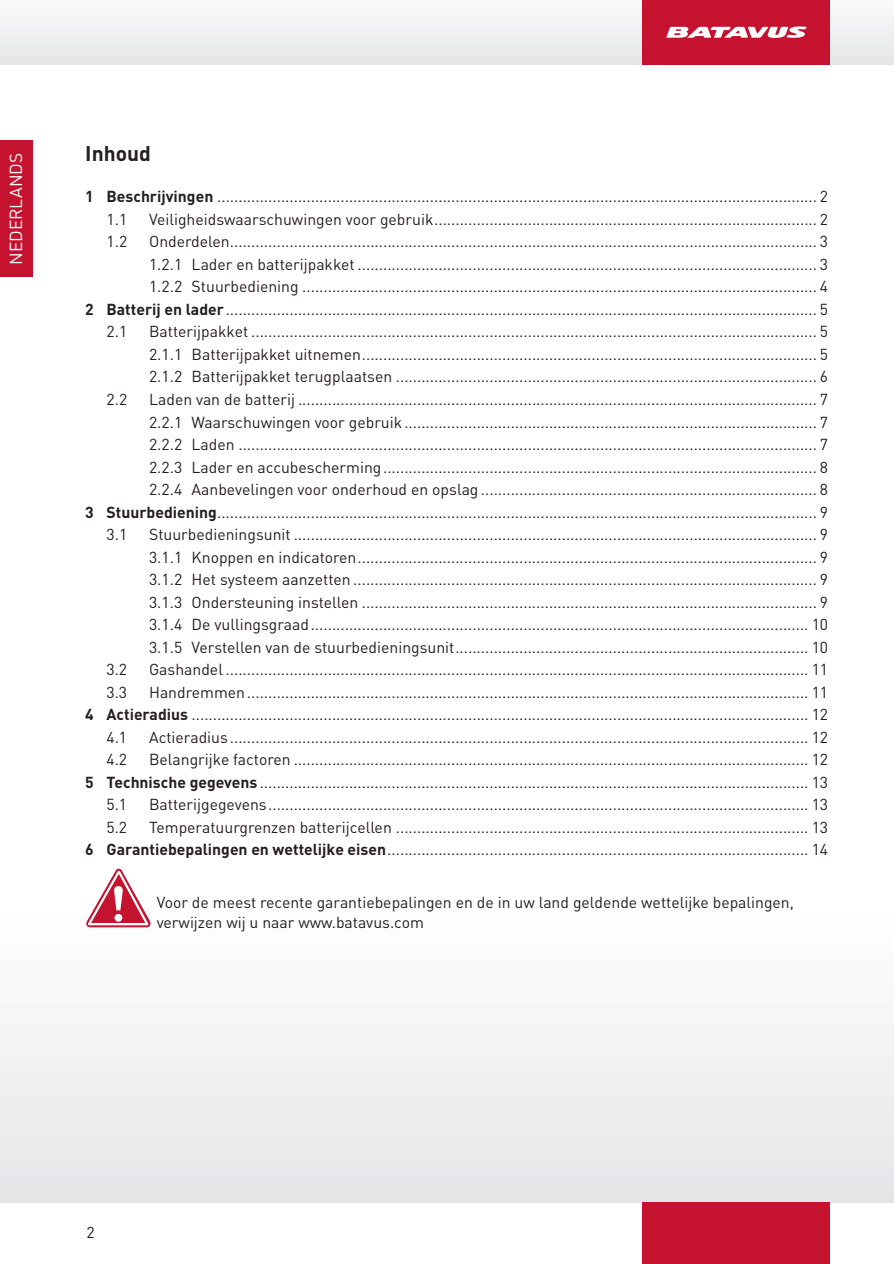
<style>
.page{position:relative;width:894px;height:1264px;background:#fff}
.page>*{position:absolute;margin:0;border:0;box-sizing:border-box;transform-origin:0 0}
.t1{font:700 21px "DIN";color:#231f20}
.t2{font:17.25px "DIN";color:#fff}
.t3{font:15.75px/22.5px "DIN";color:#231f20}
.s1{font-weight:700}
</style>
<div class="page">
<div style="left:0;top:0;width:894px;height:64px;background:#f0f0f1"></div>
<div style="left:0;top:894px;width:894px;height:307px;background:linear-gradient(to bottom,#fff,#e4e5e8)"></div>
<div style="left:642px;top:1201px;width:187px;height:62px;background:#c4122f"></div>
<div style="left:642px;top:0;width:187px;height:64px;background:#c4122f"></div>
<svg style="left:666px;top:26px;width:140px;height:12px"></svg>
<svg style="left:85px;top:868px;width:66px;height:59px"></svg>
<div style="left:0;top:141px;width:32px;height:136px;background:#c4122f"></div>
<p class="t2" style="left:10px;top:265px;width:114px;rotate:-90deg">NEDERLANDS</p>
<h1 class="t1" style="left:85px;top:146px;width:67px">Inhoud</h1>
<p class="t3" style="left:107px;top:187px;width:723px;text-indent:-21px"><span class="s1">1 Beschrijvingen</span> ............................................................................................................................................. 2<br>1.1</p>
<p class="t3" style="left:149px;top:210px;width:680px">Veiligheidswaarschuwingen voor gebruik .......................................................................................... 2</p>
<p class="t3" style="left:107px;top:232px;width:22px">1.2</p>
<p class="t3" style="left:149px;top:232px;width:680px">Onderdelen .......................................................................................................................................... 3</p>
<p class="t3" style="left:149px;top:255px;width:680px">1.2.1 Lader en batterijpakket ............................................................................................................ 3</p>
<p class="t3" style="left:149px;top:277px;width:680px">1.2.2 Stuurbediening ......................................................................................................................... 4</p>
<p class="t3" style="left:85px;top:300px;width:744px"><span class="s1">2 Batterij en lader</span> ........................................................................................................................................... 5</p>
<p class="t3" style="left:107px;top:322px;width:22px">2.1</p>
<p class="t3" style="left:149px;top:322px;width:680px;text-align:justify">Batterijpakket ..................................................................................................................................... 5<br>2.1.1 Batterijpakket uitnemen ........................................................................................................... 5<br>2.1.2 Batterijpakket terugplaatsen ................................................................................................... 6</p>
<p class="t3" style="left:107px;top:390px;width:22px">2.2</p>
<p class="t3" style="left:149px;top:390px;width:680px">Laden van de batterij .......................................................................................................................... 7</p>
<p class="t3" style="left:149px;top:412px;width:680px">2.2.1 Waarschuwingen voor gebruik ................................................................................................. 7</p>
<p class="t3" style="left:149px;top:435px;width:680px">2.2.2 Laden ........................................................................................................................................ 7</p>
<p class="t3" style="left:149px;top:457px;width:680px">2.2.3 Lader en accubescherming ...................................................................................................... 8</p>
<p class="t3" style="left:149px;top:480px;width:680px">2.2.4 Aanbevelingen voor onderhoud en opslag ............................................................................... 8</p>
<p class="t3" style="left:85px;top:502px;width:744px"><span class="s1">3 Stuurbediening</span> ............................................................................................................................................. 9</p>
<p class="t3" style="left:106px;top:525px;width:22px">3.1</p>
<p class="t3" style="left:149px;top:525px;width:680px;text-align:justify">Stuurbedieningsunit ........................................................................................................................... 9<br>3.1.1 Knoppen en indicatoren ............................................................................................................ 9<br>3.1.2 Het systeem aanzetten ............................................................................................................. 9<br>3.1.3 Ondersteuning instellen ........................................................................................................... 9<br>3.1.4 De vullingsgraad ..................................................................................................................... 10<br>3.1.5 Verstellen van de stuurbedieningsunit ................................................................................... 10</p>
<p class="t3" style="left:106px;top:660px;width:22px">3.2</p>
<p class="t3" style="left:149px;top:660px;width:680px">Gashandel ......................................................................................................................................... 11</p>
<p class="t3" style="left:106px;top:682px;width:22px">3.3</p>
<p class="t3" style="left:149px;top:682px;width:680px">Handremmen .................................................................................................................................... 11</p>
<p class="t3" style="left:85px;top:705px;width:744px"><span class="s1">4 Actieradius</span> ................................................................................................................................................. 12</p>
<p class="t3" style="left:106px;top:727px;width:22px">4.1</p>
<p class="t3" style="left:149px;top:727px;width:680px">Actieradius ........................................................................................................................................ 12</p>
<p class="t3" style="left:106px;top:750px;width:22px">4.2</p>
<p class="t3" style="left:149px;top:750px;width:680px">Belangrijke factoren ......................................................................................................................... 12</p>
<p class="t3" style="left:85px;top:772px;width:744px"><span class="s1">5 Technische gegevens</span> ................................................................................................................................. 13</p>
<p class="t3" style="left:106px;top:795px;width:22px">5.1</p>
<p class="t3" style="left:149px;top:795px;width:680px">Batterijgegevens ............................................................................................................................... 13</p>
<p class="t3" style="left:106px;top:817px;width:22px">5.2</p>
<p class="t3" style="left:85px;top:817px;width:744px;text-align:right">Temperatuurgrenzen batterijcellen ................................................................................................. 13<br><span class="s1">6 Garantiebepalingen en wettelijke eisen</span> ................................................................................................... 14</p>
<p class="t3" style="left:157px;top:894px;width:638px;line-height:19.5px">Voor de meest recente garantiebepalingen en de in uw land geldende wettelijke bepalingen, verwijzen wij u naar www.batavus.com</p>
<p class="t3" style="left:86px;top:1222px;width:10px">2</p>
</div>
